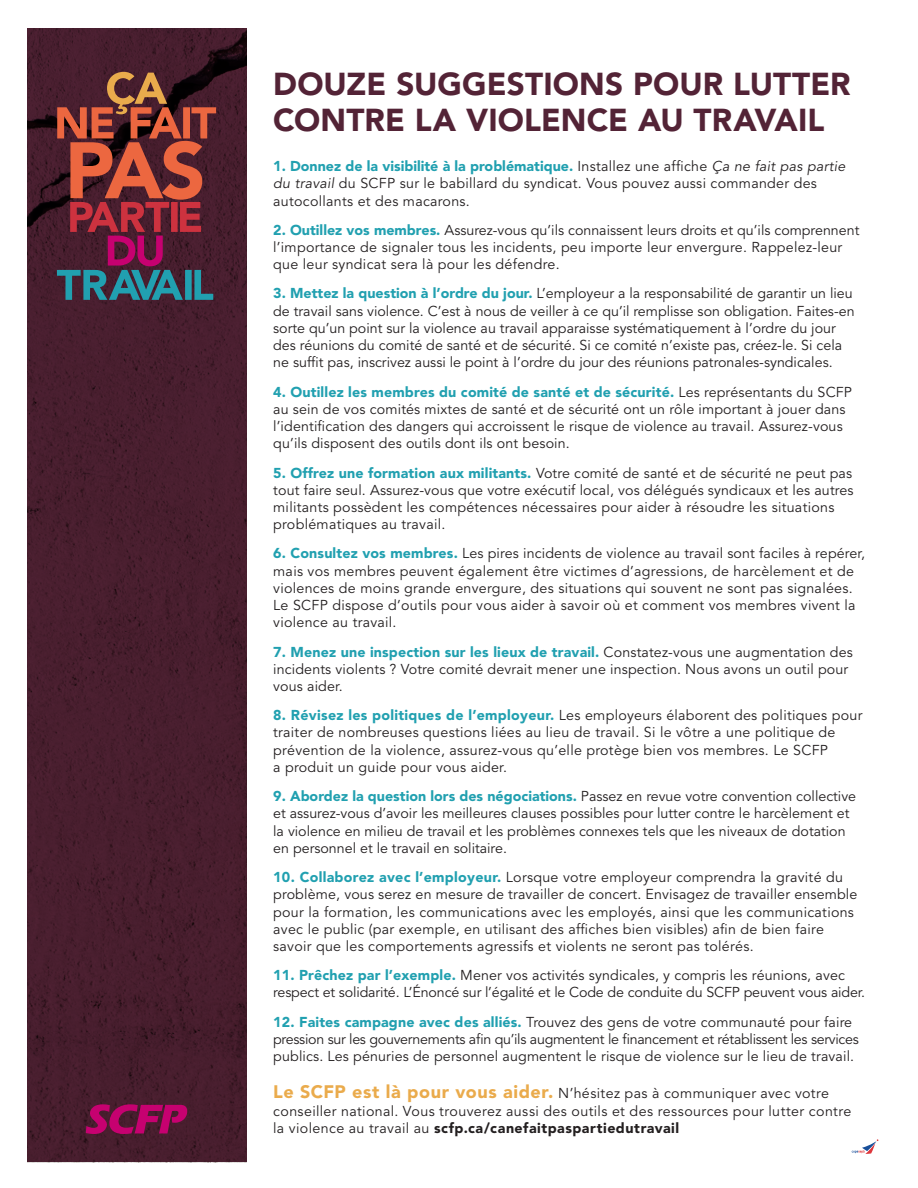
<style>
.page{position:relative;width:918px;height:1188px;background:#fff}
.page>*{position:absolute;margin:0;border:0;box-sizing:border-box;transform-origin:0 0}
.t1{font:900 31.5px/36px "Avenir";color:#532336}
.t2{font:14.25px/17.2px "Avenir";letter-spacing:.01em;color:#231f20}
.t3{font:14.25px/17.2px "Avenir";letter-spacing:.03em;color:#231f20}
.t4{font:14.25px/17.2px "Avenir";letter-spacing:-.01em;color:#231f20}
.s1{font-weight:900;color:#21a0b0}
.s2{font-style:italic}
.s3{font-weight:900;font-size:18px;color:#eaab4c}
.s4{font-weight:900}
</style>
<div class="page">
<div style="left:27px;top:28px;width:219px;height:1134px;background:#481e2e"></div>
<svg style="left:57px;top:72px;width:159px;height:228px;background:#6e363a"></svg>
<svg style="left:86px;top:1104px;width:102px;height:30px;background:#8a0e50"></svg>
<svg style="left:852px;top:1139px;width:26px;height:15px"></svg>
<h1 class="t1" style="left:273px;top:66px;width:579px">DOUZE SUGGESTIONS POUR LUTTER<br>CONTRE LA VIOLENCE AU TRAVAIL</h1>
<p class="t2" style="left:273px;top:158px;width:574px"><span class="s1">1. Donnez de la visibilité à la problématique.</span> Installez une affiche <span class="s2">Ça ne fait pas partie du travail</span> du SCFP sur le babillard du syndicat. Vous pouvez aussi commander des autocollants et des macarons.</p>
<p class="t2" style="left:273px;top:222px;width:588px"><span class="s1">2. Outillez vos membres.</span> Assurez-vous qu’ils connaissent leurs droits et qu’ils comprennent l’importance de signaler tous les incidents, peu importe leur envergure. Rappelez-leur que leur syndicat sera là pour les défendre.</p>
<p class="t2" style="left:273px;top:285px;width:583px"><span class="s1">3. Mettez la question à l’ordre du jour.</span> L’employeur a la responsabilité de garantir un lieu de travail sans violence. C’est à nous de veiller à ce qu’il remplisse son obligation. Faites-en sorte qu’un point sur la violence au travail apparaisse systématiquement à l’ordre du jour des réunions du comité de santé et de sécurité. Si ce comité n’existe pas, créez-le. Si cela ne suffit pas, inscrivez aussi le point à l’ordre du jour des réunions patronales-syndicales.</p>
<p class="t2" style="left:273px;top:383px;width:580px"><span class="s1">4. Outillez les membres du comité de santé et de sécurité.</span> Les représentants du SCFP au sein de vos comités mixtes de santé et de sécurité ont un rôle important à jouer dans l’identification des dangers qui accroissent le risque de violence au travail. Assurez-vous qu’ils disposent des outils dont ils ont besoin.</p>
<p class="t2" style="left:273px;top:464px;width:582px"><span class="s1">5. Offrez une formation aux militants.</span> Votre comité de santé et de sécurité ne peut pas tout faire seul. Assurez-vous que votre exécutif local, vos délégués syndicaux et les autres militants possèdent les compétences nécessaires pour aider à résoudre les situations problématiques au travail.</p>
<p class="t2" style="left:273px;top:545px;width:593px"><span class="s1">6. Consultez vos membres.</span> Les pires incidents de violence au travail sont faciles à repérer, mais vos membres peuvent également être victimes d’agressions, de harcèlement et de violences de moins grande envergure, des situations qui souvent ne sont pas signalées.<br>Le SCFP dispose d’outils pour vous aider à savoir où et comment vos membres vivent la violence au travail.</p>
<p class="t2" style="left:273px;top:643px;width:581px"><span class="s1">7. Menez une inspection sur les lieux de travail.</span> Constatez-vous une augmentation des incidents violents ? Votre comité devrait mener une inspection. Nous avons un outil pour vous aider.</p>
<p class="t2" style="left:273px;top:707px;width:591px"><span class="s1">8. Révisez les politiques de l’employeur.</span> Les employeurs élaborent des politiques pour traiter de nombreuses questions liées au lieu de travail. Si le vôtre a une politique de prévention de la violence, assurez-vous qu’elle protège bien vos membres. Le SCFP<br>a produit un guide pour vous aider.</p>
<p class="t2" style="left:273px;top:788px;width:584px"><span class="s1">9. Abordez la question lors des négociations.</span> Passez en revue votre convention collective et assurez-vous d’avoir les meilleures clauses possibles pour lutter contre le harcèlement et la violence en milieu de travail et les problèmes connexes tels que les niveaux de dotation en personnel et le travail en solitaire.</p>
<p class="t2" style="left:273px;top:869px;width:586px"><span class="s1">10. Collaborez avec l’employeur.</span> Lorsque votre employeur comprendra la gravité du problème, vous serez en mesure de travailler de concert. Envisagez de travailler ensemble pour la formation, les communications avec les employés, ainsi que les communications avec le public (par exemple, en utilisant des affiches bien visibles) afin de bien faire savoir que les comportements agressifs et violents ne seront pas tolérés.</p>
<p class="t4" style="left:273px;top:967px;width:593px"><span class="s1">11. Prêchez par l’exemple.</span> Mener vos activités syndicales, y compris les réunions, avec respect et solidarité. L’Énoncé sur l’égalité et le Code de conduite du SCFP peuvent vous aider.</p>
<p class="t2" style="left:273px;top:1013px;width:587px"><span class="s1">12. Faites campagne avec des alliés.</span> Trouvez des gens de votre communauté pour faire pression sur les gouvernements afin qu’ils augmentent le financement et rétablissent les services publics. Les pénuries de personnel augmentent le risque de violence sur le lieu de travail.</p>
<p class="t3" style="left:273px;top:1085px;width:580px"><span class="s3">Le SCFP est là pour vous aider.</span> N’hésitez pas à communiquer avec votre conseiller national. Vous trouverez aussi des outils et des ressources pour lutter contre la violence au travail au <span class="s4">scfp.ca/canefaitpaspartiedutravail</span></p>
</div>
